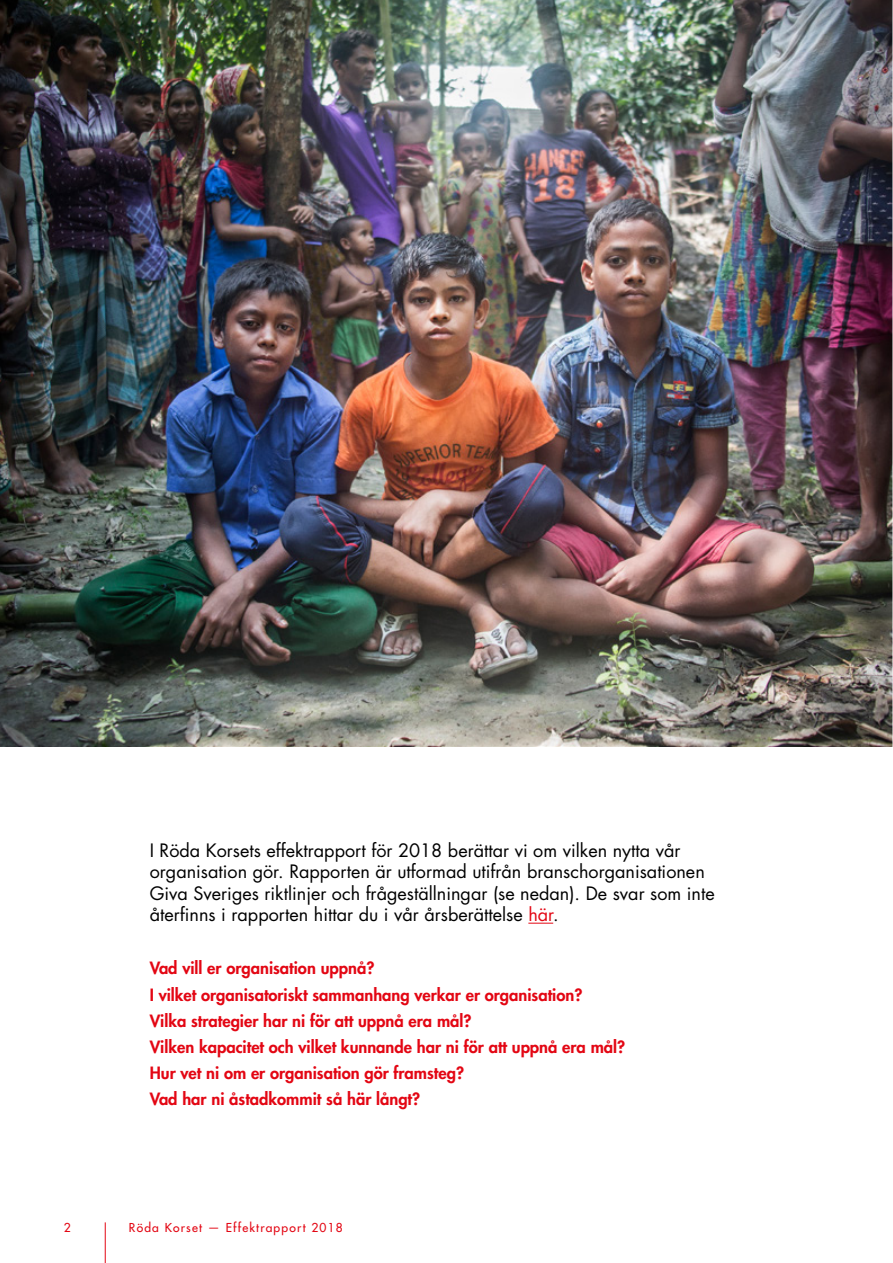
<style>
.page{position:relative;width:893px;height:1263px;background:#fff}
.page>*{position:absolute;margin:0;border:0;box-sizing:border-box;transform-origin:0 0}
.t1{font:18px/21.6px "Futura Std";color:#000}
.t2{font:800 16.5px/26.2px "Futura Std";color:#e30613}
.t3{font:500 12px "Futura Std";letter-spacing:.1em;color:#e30613}
.s1{color:#e30613}
</style>
<div class="page">
<img style="left:0;top:0;width:892px;height:746px">
<hr style="left:105px;top:1222px;width:1px;height:41px;background:#e30613">
<svg style="left:528px;top:923px;width:25px;height:1px"></svg>
<p class="t1" style="left:150px;top:839px;width:566px">I Röda Korsets effektrapport för 2018 berättar vi om vilken nytta vår organisation gör. Rapporten är utformad utifrån branschorganisationen Giva Sveriges riktlinjer och frågeställningar (se nedan). De svar som inte återfinns i rapporten hittar du i vår årsberättelse <span class="s1">här</span>.</p>
<p class="t2" style="left:150px;top:955px;width:477px">Vad vill er organisation uppnå?<br>I vilket organisatoriskt sammanhang verkar er organisation?<br>Vilka strategier har ni för att uppnå era mål?<br>Vilken kapacitet och vilket kunnande har ni för att uppnå era mål?<br>Hur vet ni om er organisation gör framsteg?<br>Vad har ni åstadkommit så här långt?</p>
<p class="t3" style="left:64px;top:1220px;width:8px">2</p>
<p class="t3" style="left:129px;top:1220px;width:215px">Röda Korset — Effektrapport 2018</p>
</div>
